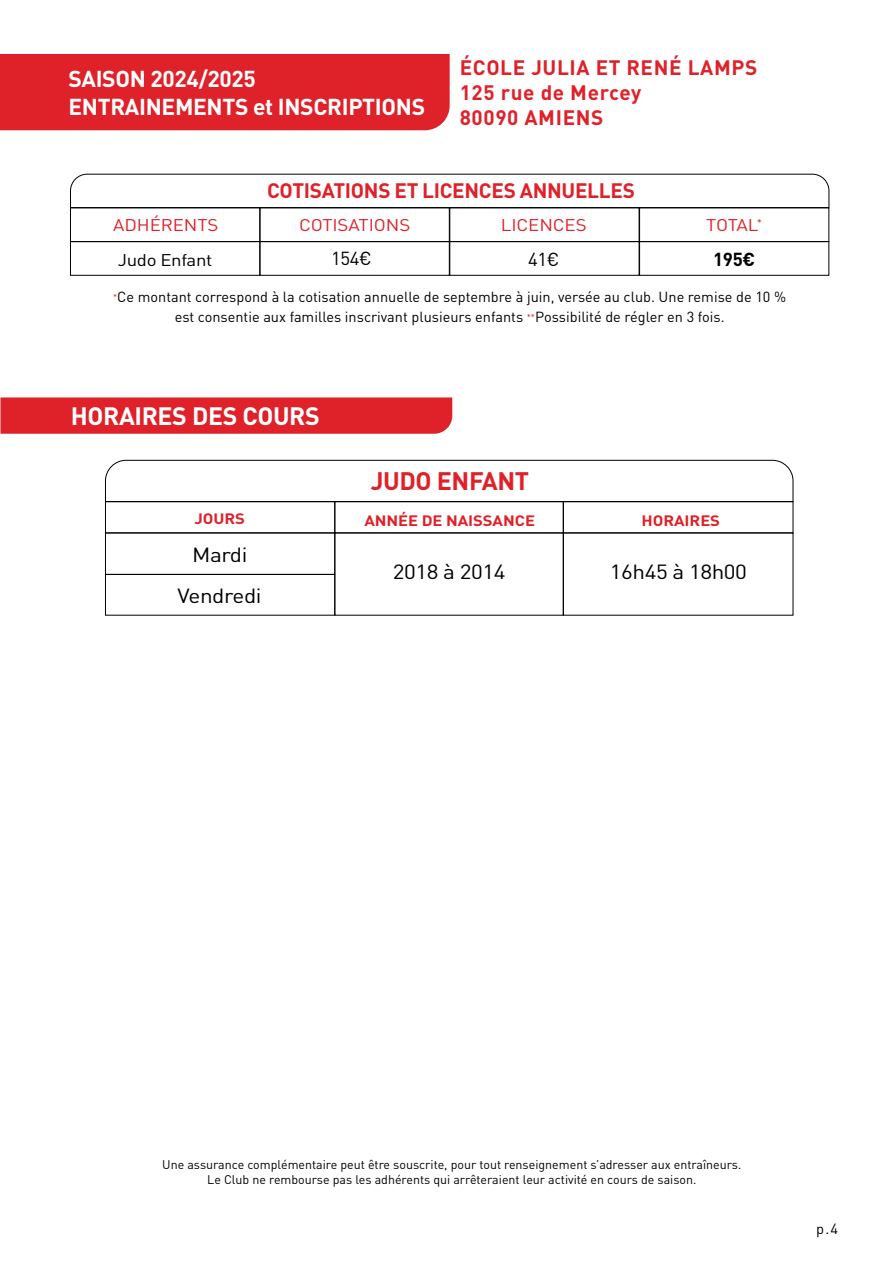
<style>
.page{position:relative;width:893px;height:1263px;background:#fff}
.page>*{position:absolute;margin:0;border:0;box-sizing:border-box;transform-origin:0 0}
.t1{font:700 25.05px "DIN Pro";letter-spacing:-.015em;color:#df2129}
.t2{font:700 24.9px "DIN Pro";letter-spacing:-.015em;color:#fff}
.t3{font:700 22.8px/27.3px "DIN Pro";letter-spacing:-.015em;color:#fff}
.t4{font:700 20.7px/24.6px "DIN Pro";letter-spacing:.03em;color:#df2129}
.t5{font:700 20.7px "DIN Pro";letter-spacing:-.015em;color:#df2129}
.t6{font:20.25px "DIN Pro";letter-spacing:-.02em;color:#000;scale:1.11 1}
.t7{font:18.6px "DIN Pro";color:#000}
.t8{font:700 18.6px "DIN Pro";color:#000}
.t9{font:16.8px "DIN Pro";letter-spacing:-.005em;color:#df2129;scale:1.11 1}
.t10{font:16.8px "DIN Pro";letter-spacing:-.02em;color:#000;scale:1.11 1}
.t11{font:700 14.85px "DIN Pro";letter-spacing:-.005em;color:#df2129;scale:1.11 1}
.t12{font:14.7px "DIN Pro";color:#000}
.t13{font:14.55px/20.7px "DIN Pro";color:#000;text-align:center}
.t14{font:12.45px/14.5px "DIN Pro";color:#000;text-align:center}
.s1{font-size:8.4px;color:#df2129}
</style>
<div class="page">
<svg style="left:70px;top:174px;width:759px;height:34px"></svg>
<div style="left:70px;top:241px;width:190px;height:35px;border:1px solid #000"></div>
<div style="left:260px;top:241px;width:190px;height:35px;border:1px solid #000"></div>
<div style="left:450px;top:241px;width:189px;height:35px;border:1px solid #000"></div>
<div style="left:639px;top:241px;width:190px;height:35px;border:1px solid #000"></div>
<div style="left:0;top:397px;width:452px;height:37px;background:#df2129"></div>
<div style="left:0;top:54px;width:450px;height:76px;background:#df2129"></div>
<svg style="left:105px;top:460px;width:689px;height:42px"></svg>
<div style="left:105px;top:501px;width:230px;height:32px;border:1px solid #000"></div>
<div style="left:335px;top:501px;width:229px;height:32px;border:1px solid #000"></div>
<div style="left:563px;top:501px;width:230px;height:32px;border:1px solid #000"></div>
<div style="left:105px;top:574px;width:230px;height:41px;border:1px solid #000"></div>
<h3 class="t3" style="left:68px;top:64px;width:358px">SAISON 2024/2025<br>ENTRAINEMENTS et INSCRIPTIONS</h3>
<h3 class="t4" style="left:460px;top:54px;width:299px">ÉCOLE JULIA ET RENÉ LAMPS<br>125 rue de Mercey<br>80090 AMIENS</h3>
<h3 class="t5" style="left:267px;top:175px;width:369px">COTISATIONS ET LICENCES ANNUELLES</h3>
<h3 class="t9" style="left:113px;top:212px;width:96px">ADHÉRENTS</h3>
<h3 class="t9" style="left:299px;top:212px;width:102px">COTISATIONS</h3>
<h3 class="t9" style="left:501px;top:212px;width:79px">LICENCES</h3>
<h3 class="t9" style="left:706px;top:212px;width:52px">TOTAL<sup>*</sup></h3>
<h3 class="t7" style="left:331px;top:244px;width:42px">154€</h3>
<p class="t13" style="left:113px;top:285px;width:675px"><span class="s1">*</span>Ce montant correspond à la cotisation annuelle de septembre à juin, versée au club. Une remise de 10 % est consentie aux familles inscrivant plusieurs enfants <span class="s1">**</span>Possibilité de régler en 3 fois.</p>
<h3 class="t10" style="left:118px;top:247px;width:87px">Judo Enfant</h3>
<h3 class="t7" style="left:528px;top:245px;width:33px">41€</h3>
<h3 class="t8" style="left:713px;top:245px;width:43px">195€</h3>
<h2 class="t2" style="left:71px;top:396px;width:250px">HORAIRES DES COURS</h2>
<h1 class="t1" style="left:371px;top:461px;width:160px">JUDO ENFANT</h1>
<p class="t11" style="left:195px;top:507px;width:47px">JOURS</p>
<p class="t11" style="left:364px;top:509px;width:155px">ANNÉE DE NAISSANCE</p>
<p class="t11" style="left:642px;top:509px;width:72px">HORAIRES</p>
<h3 class="t6" style="left:192px;top:539px;width:51px">Mardi</h3>
<h3 class="t6" style="left:178px;top:581px;width:77px">Vendredi</h3>
<h3 class="t6" style="left:393px;top:556px;width:103px">2018 à 2014</h3>
<h3 class="t6" style="left:610px;top:556px;width:125px">16h45 à 18h00</h3>
<p class="t14" style="left:162px;top:1156px;width:581px">Une assurance complémentaire peut être souscrite, pour tout renseignement s’adresser aux entraîneurs.<br>Le Club ne rembourse pas les adhérents qui arrêteraient leur activité en cours de saison.</p>
<p class="t12" style="left:816px;top:1217px;width:23px">p.4</p>
</div>
